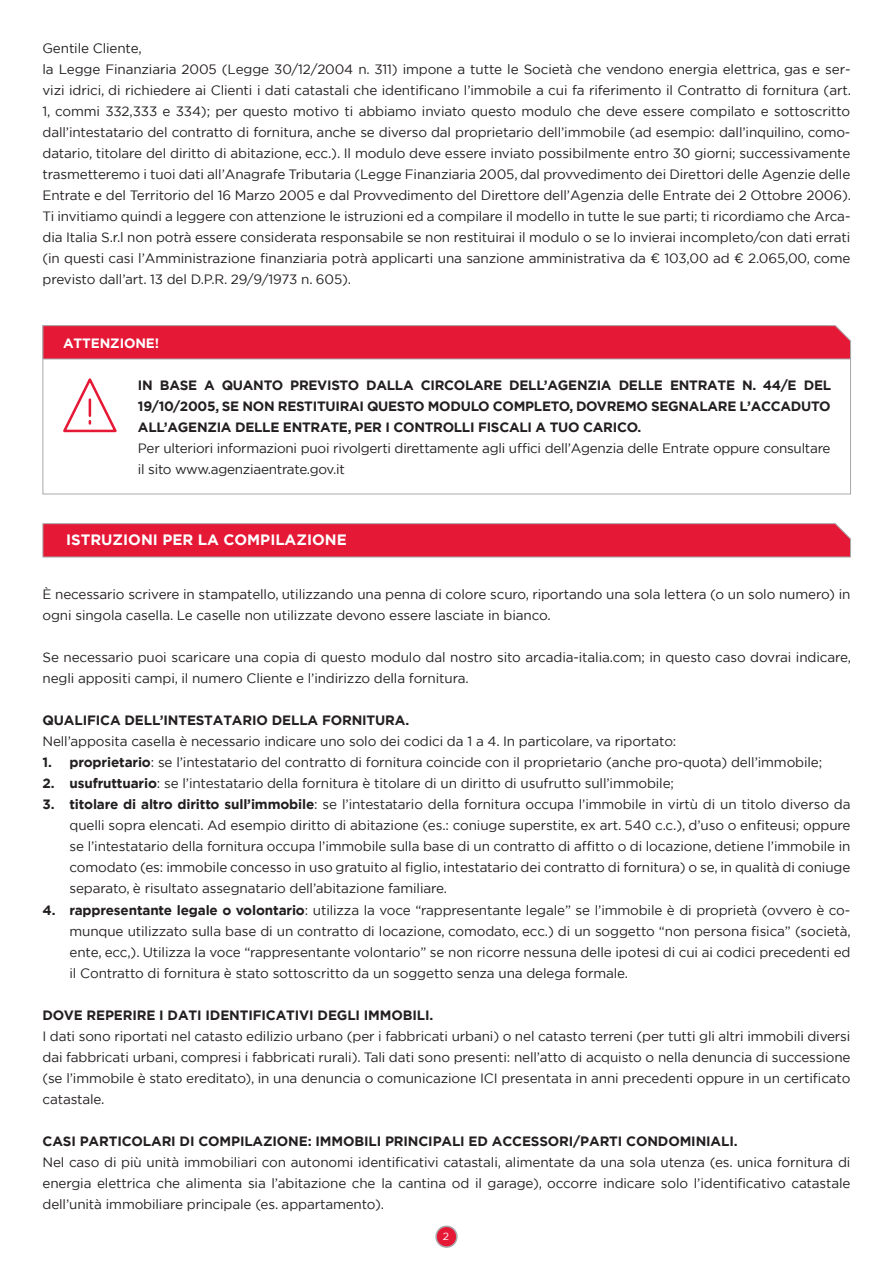
<style>
.page{position:relative;width:893px;height:1263px;background:#fff}
.page>*{position:absolute;margin:0;border:0;box-sizing:border-box;transform-origin:0 0}
.t1{font:700 15px "Gotham";color:#fff}
.t2{font:13.5px/21px "Gotham";letter-spacing:-.01em;color:#231f20}
.t3{font:700 13.5px "Gotham";letter-spacing:-.01em;color:#231f20}
.t4{font:700 13.5px "Gotham";letter-spacing:-.01em;color:#fff}
.t5{font:10.5px "Gotham";color:#fff}
.s1{font-weight:700}
</style>
<div class="page">
<div style="left:436px;top:1226px;width:21px;height:21px;background:#e51836;border-radius:50%"></div>
<div style="left:435px;top:1225px;width:23px;height:23px;border:2px solid #a8a9ad;border-radius:50%"></div>
<svg style="left:42px;top:360px;width:809px;height:135px"></svg>
<svg style="left:42px;top:325px;width:809px;height:35px;background:#e12541"></svg>
<svg style="left:60px;top:376px;width:60px;height:57px"></svg>
<svg style="left:42px;top:523px;width:809px;height:35px;background:#e12541"></svg>
<p class="t2" style="left:43px;top:38px;width:810px">Gentile Cliente,<br>la Legge Finanziaria 2005 (Legge 30/12/2004 n. 311) impone a tutte le Società che vendono energia elettrica, gas e ser&shy;vizi idrici, di richiedere ai Clienti i dati catastali che identificano l’immobile a cui fa riferimento il Contratto di fornitura (art.<br>1, commi 332,333 e 334); per questo motivo ti abbiamo inviato questo modulo che deve essere compilato e sottoscritto dall’intestatario del contratto di fornitura, anche se diverso dal proprietario dell’immobile (ad esempio: dall’inquilino, como&shy;datario, titolare del diritto di abitazione, ecc.). Il modulo deve essere inviato possibilmente entro 30 giorni; successivamente trasmetteremo i tuoi dati all’Anagrafe Tributaria (Legge Finanziaria 2005, dal provvedimento dei Direttori delle Agenzie delle Entrate e del Territorio del 16 Marzo 2005 e dal Provvedimento del Direttore dell’Agenzia delle Entrate dei 2 Ottobre 2006).<br>Ti invitiamo quindi a leggere con attenzione le istruzioni ed a compilare il modello in tutte le sue parti; ti ricordiamo che Arca&shy;dia Italia S.r.l non potrà essere considerata responsabile se non restituirai il modulo o se lo invierai incompleto/con dati errati (in questi casi l’Amministrazione finanziaria potrà applicarti una sanzione amministrativa da € 103,00 ad € 2.065,00, come previsto dall’art. 13 del D.P.R. 29/9/1973 n. 605).</p>
<p class="t4" style="left:63px;top:334px;width:11px">ATT</p>
<p class="t4" style="left:91px;top:334px;width:45px">ENZIONE</p>
<p class="t4" style="left:155px;top:334px;width:6px">!</p>
<p class="t3" style="left:138px;top:376px;width:421px">IN BASE A QUANTO PREVISTO DALLA CIRCOLARE DELL’AGEN</p>
<p class="t3" style="left:587px;top:376px;width:51px">ZIA DELLE</p>
<p class="t3" style="left:670px;top:376px;width:153px">ENTRATE N. 44/E DEL</p>
<p class="t3" style="left:138px;top:397px;width:116px">19/10/2005, SE NON</p>
<p class="t3" style="left:278px;top:397px;width:198px">RESTITUIRAI QUESTO MODULO</p>
<p class="t3" style="left:493px;top:397px;width:135px">COM PLETO, DOV REMO</p>
<p class="t3" style="left:651px;top:397px;width:11px">SEGN</p>
<p class="t3" style="left:689px;top:397px;width:141px">ALARE L’ACCADUTO</p>
<p class="t3" style="left:138px;top:418px;width:41px">ALL’AGEN</p>
<p class="t3" style="left:207px;top:418px;width:48px">ZIA DELLE</p>
<p class="t3" style="left:283px;top:418px;width:170px">ENTRATE, PER I CONTROLL</p>
<p class="t3" style="left:470px;top:418px;width:173px">I FISCALI A TUO CARICO.</p>
<p class="t2" style="left:138px;top:437px;width:694px">Per ulteriori informazioni puoi rivolgerti direttamente agli uffici dell’Agenzia delle Entrate oppure consultare il sito www.agenziaentrate.gov.it</p>
<p class="t1" style="left:66px;top:530px;width:258px">ISTRUZION I PER LA COM PILAZIONE</p>
<p class="t2" style="left:43px;top:584px;width:809px">è necessario scrivere in stampatello, utilizzando una penna di colore scuro, riportando una sola lettera (o un solo numero) in ogni singola casella. Le caselle non utilizzate devono essere lasciate in bianco.</p>
<p class="t2" style="left:43px;top:647px;width:810px">Se necessario puoi scaricare una copia di questo modulo dal nostro sito arcadia-italia.com; in questo caso dovrai indicare, negli appositi campi, il numero Cliente e l’indirizzo della fornitura.</p>
<p class="t3" style="left:43px;top:712px;width:249px">QUALIFICA DELL’INTESTATARIO DELL</p>
<p class="t3" style="left:308px;top:712px;width:103px">A FORN ITURA.</p>
<p class="t2" style="left:43px;top:731px;width:635px">Nell’apposita casella è necessario indicare uno solo dei codici da 1 a 4. In particolare, va riportato:</p>
<p class="t2" style="left:43px;top:752px;width:781px"><span class="s1">1. PROPRIETARIO</span>: se l’intestatario del contratto di fornitura coincide con il proprietario (anche pro-quota) dell’immobile;</p>
<p class="t2" style="left:43px;top:773px;width:633px"><span class="s1">2. USUFRUTTUARIO</span>: se l’intestatario della fornitura è titolare di un diritto di usufrutto sull’immobile;</p>
<p class="t2" style="left:70px;top:794px;width:782px;text-align:justify;text-indent:-27px"><span class="s1">3. TITOLARE DI ALTRO DIRITTO SULL’IMMOBILE</span>: se l’intestatario della fornitura occupa l’immobile in virtù di un titolo diverso da quelli sopra elencati. Ad esempio diritto di abitazione (es.: coniuge superstite, ex art. 540 c.c.), d’uso o enfiteusi; oppure se l’intestatario della fornitura occupa l’immobile sulla base di un contratto di affitto o di locazione, detiene l’immobile in comodato (es: immobile concesso in uso gratuito al figlio, intestatario dei contratto di fornitura) o se, in qualità di coniuge separato, è risultato assegnatario dell’abitazione familiare.</p>
<p class="t2" style="left:70px;top:899px;width:783px;text-align:justify;text-indent:-27px"><span class="s1">4. RAPPRESENTANTE LEGALE O VOLONTARIO</span>: utilizza la voce “rappresentante legale” se l’immobile è di proprietà (ovvero è co&shy;munque utilizzato sulla base di un contratto di locazione, comodato, ecc.) di un soggetto “non persona fisica” (società, ente, ecc,). Utilizza la voce “rappresentante volontario” se non ricorre nessuna delle ipotesi di cui ai codici precedenti ed il Contratto di fornitura è stato sottoscritto da un soggetto senza una delega formale.</p>
<p class="t3" style="left:43px;top:1006px;width:11px">DOVE</p>
<p class="t3" style="left:86px;top:1006px;width:252px">REPERIRE I DATI IDENTIFICATIVI DEGL</p>
<p class="t3" style="left:356px;top:1006px;width:25px">I IMMOB</p>
<p class="t3" style="left:412px;top:1006px;width:22px">ILI.</p>
<p class="t2" style="left:43px;top:1025px;width:809px;text-align:justify">I dati sono riportati nel catasto edilizio urbano (per i fabbricati urbani) o nel catasto terreni (per tutti gli altri immobili diversi dai fabbricati urbani, compresi i fabbricati rurali). Tali dati sono presenti: nell’atto di acquisto o nella denuncia di successione (se l’immobile è stato ereditato), in una denuncia o comunicazione ICI presentata in anni precedenti oppure in un certificato catastale.</p>
<p class="t3" style="left:43px;top:1132px;width:246px">CASI PARTICOLARI DI COM PILAZIONE</p>
<p class="t3" style="left:308px;top:1132px;width:24px">: IMMOB</p>
<p class="t3" style="left:364px;top:1132px;width:163px">ILI PRINCIPALI ED ACCESSO</p>
<p class="t3" style="left:559px;top:1132px;width:180px">RI/PARTI CON DOM IN IALI.</p>
<p class="t2" style="left:43px;top:1151px;width:809px;text-align:justify">Nel caso di più unità immobiliari con autonomi identificativi catastali, alimentate da una sola utenza (es. unica fornitura di energia elettrica che alimenta sia l’abitazione che la cantina od il garage), occorre indicare solo l’identificativo catastale dell’unità immobiliare principale (es. appartamento).</p>
<p class="t5" style="left:443px;top:1230px;width:8px">2</p>
</div>
